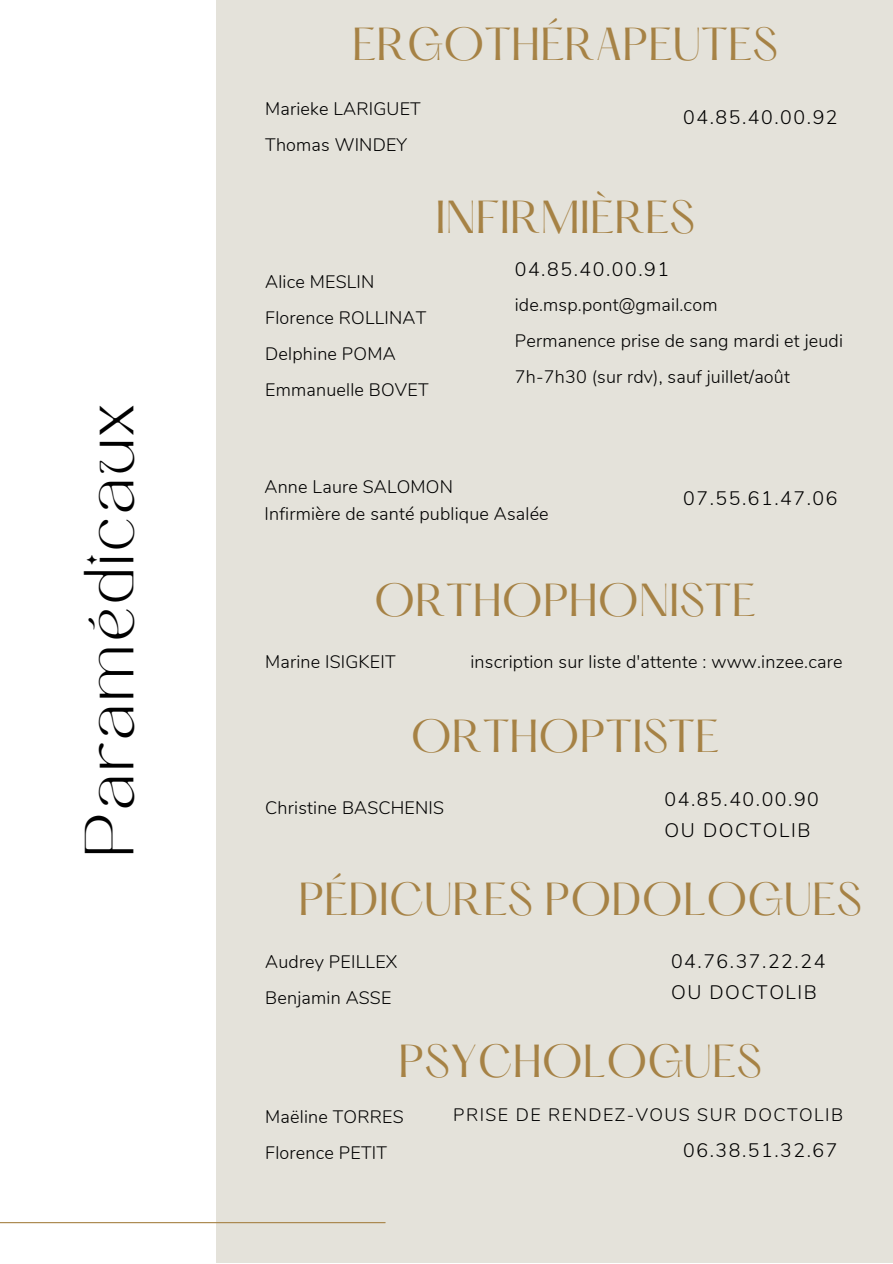
<style>
.page{position:relative;width:893px;height:1264px;background:#fff}
.page>*{position:absolute;margin:0;border:0;box-sizing:border-box;transform-origin:0 0}
.t1{font:48.45px "TAN MONCHERI Regular";letter-spacing:.07em;color:#000}
.t2{font:40.5px "Hatton";color:#a68245}
.t3{font:300 19.5px "Nunito";letter-spacing:.08em;color:#000}
.t4{font:300 18px/36px "Nunito";letter-spacing:.01em;color:#000}
.t5{font:300 18px "Nunito";letter-spacing:.08em;color:#000}
</style>
<div class="page">
<div style="left:0;top:0;width:892px;height:1262px;background:#e4e2da"></div>
<div style="left:0;top:0;width:215px;height:1262px;background:#fff"></div>
<hr style="left:0;top:1221px;width:385px;height:2px;background:#a68245">
<p class="t1" style="left:84px;top:857px;width:453px;rotate:-90deg">Paramédicaux</p>
<p class="t2" style="left:352px;top:25px;width:427px">ERGOTHÉRAPEUTES</p>
<p class="t4" style="left:265px;top:91px;width:157px">Marieke LARIGUET</p>
<p class="t4" style="left:265px;top:127px;width:143px">Thomas WINDEY</p>
<p class="t3" style="left:683px;top:104px;width:156px">04.85.40.00.92</p>
<p class="t2" style="left:435px;top:198px;width:261px">INFIRMIÈRES</p>
<p class="t4" style="left:265px;top:264px;width:111px">Alice MESLIN</p>
<p class="t4" style="left:265px;top:300px;width:163px">Florence ROLLINAT</p>
<p class="t4" style="left:265px;top:336px;width:132px">Delphine POMA</p>
<p class="t4" style="left:265px;top:372px;width:165px">Emmanuelle BOVET</p>
<p class="t3" style="left:514px;top:256px;width:156px">04.85.40.00.91</p>
<p class="t4" style="left:514px;top:287px;width:204px">ide.msp.pont@gmail.com</p>
<p class="t4" style="left:514px;top:323px;width:330px">Permanence prise de sang mardi et jeudi<br>7h-7h30 (sur rdv), sauf juillet/août</p>
<p class="t4" style="left:264px;top:468px;width:190px">Anne Laure SALOMON</p>
<p class="t4" style="left:264px;top:495px;width:286px">Infirmière de santé publique Asalée</p>
<p class="t3" style="left:683px;top:485px;width:156px">07.55.61.47.06</p>
<p class="t2" style="left:374px;top:580px;width:383px">ORTHOPHONISTE</p>
<p class="t4" style="left:265px;top:644px;width:132px">Marine ISIGKEIT</p>
<p class="t4" style="left:470px;top:644px;width:373px">inscription sur liste d'attente : www.inzee.care</p>
<p class="t2" style="left:411px;top:717px;width:310px">ORTHOPTISTE</p>
<p class="t4" style="left:265px;top:790px;width:180px">Christine BASCHENIS</p>
<p class="t3" style="left:664px;top:786px;width:156px">04.85.40.00.90</p>
<p class="t3" style="left:664px;top:817px;width:147px">OU DOCTOLIB</p>
<p class="t2" style="left:298px;top:880px;width:565px">PÉDICURES PODOLOGUES</p>
<p class="t4" style="left:265px;top:944px;width:134px">Audrey PEILLEX</p>
<p class="t4" style="left:265px;top:980px;width:128px">Benjamin ASSE</p>
<p class="t3" style="left:671px;top:947px;width:156px">04.76.37.22.24</p>
<p class="t3" style="left:671px;top:979px;width:147px">OU DOCTOLIB</p>
<p class="t2" style="left:398px;top:1042px;width:365px">PSYCHOLOGUES</p>
<p class="t4" style="left:265px;top:1098px;width:140px">Maëline TORRES</p>
<p class="t4" style="left:265px;top:1134px;width:123px">Florence PETIT</p>
<p class="t5" style="left:453px;top:1102px;width:391px">PRISE DE RENDEZ-VOUS SUR DOCTOLIB</p>
<p class="t3" style="left:683px;top:1137px;width:156px">06.38.51.32.67</p>
</div>
